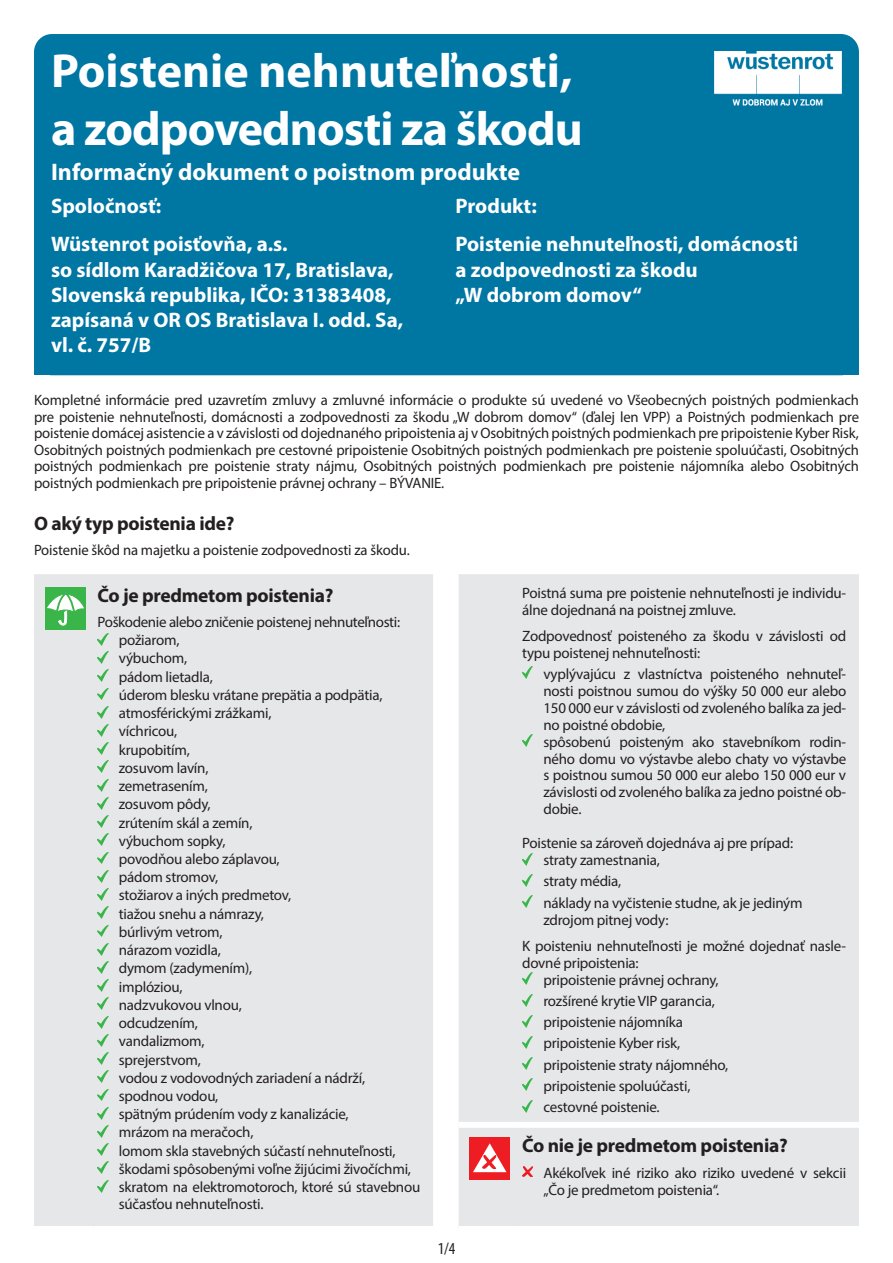
<style>
.page{position:relative;width:893px;height:1263px;background:#fff}
.page>*{position:absolute;margin:0;border:0;box-sizing:border-box;transform-origin:0 0}
.Form_title{font:700 48px/57.6px "Myriad Pro";letter-spacing:-.005em;color:#fff}
.Form_sub_title{font:700 24px "Myriad Pro";color:#fff}
.Company_Product_head{font:700 21px/25.2px "Myriad Pro";color:#fff}
.Cover_subhead{font:700 19.5px "Myriad Pro";letter-spacing:-.015em;color:#231f20}
.t1{font:condensed 16.8px "Myriad Pro";color:#231f20}
.Covered_bullets{font:15px/17px "Myriad Pro";letter-spacing:-.015em;color:#231f20}
.Form_intro{font:15px/16.5px "Myriad Pro";letter-spacing:-.01em;color:#231f20;text-align:justify}
</style>
<div class="page">
<div style="left:34px;top:34px;width:825px;height:341px;background:#0076a3;border-radius:18px"></div>
<div style="left:34px;top:574px;width:825px;height:652px;background:#e6e7e9"></div>
<div style="left:459px;top:1122px;width:59px;height:6px;background:#fff"></div>
<div style="left:518px;top:1122px;width:341px;height:6px;background:#fff"></div>
<div style="left:45px;top:587px;width:41px;height:42px;background:#3ab54a"></div>
<svg style="left:47px;top:590px;width:37px;height:35px"></svg>
<svg style="left:98px;top:633px;width:10px;height:12px"></svg>
<svg style="left:98px;top:651px;width:10px;height:12px"></svg>
<svg style="left:98px;top:670px;width:10px;height:12px"></svg>
<svg style="left:98px;top:688px;width:10px;height:12px"></svg>
<svg style="left:98px;top:706px;width:10px;height:12px"></svg>
<svg style="left:98px;top:724px;width:10px;height:12px"></svg>
<svg style="left:98px;top:743px;width:10px;height:12px"></svg>
<svg style="left:98px;top:761px;width:10px;height:12px"></svg>
<svg style="left:98px;top:779px;width:10px;height:12px"></svg>
<svg style="left:98px;top:797px;width:10px;height:12px"></svg>
<svg style="left:98px;top:816px;width:10px;height:11px"></svg>
<svg style="left:98px;top:834px;width:10px;height:12px"></svg>
<svg style="left:98px;top:852px;width:10px;height:12px"></svg>
<svg style="left:98px;top:870px;width:10px;height:12px"></svg>
<svg style="left:98px;top:888px;width:10px;height:12px"></svg>
<svg style="left:98px;top:907px;width:10px;height:12px"></svg>
<svg style="left:98px;top:925px;width:10px;height:12px"></svg>
<svg style="left:98px;top:943px;width:10px;height:12px"></svg>
<svg style="left:98px;top:961px;width:10px;height:12px"></svg>
<svg style="left:98px;top:980px;width:10px;height:11px"></svg>
<svg style="left:98px;top:998px;width:10px;height:12px"></svg>
<svg style="left:98px;top:1016px;width:10px;height:12px"></svg>
<svg style="left:98px;top:1034px;width:10px;height:12px"></svg>
<svg style="left:98px;top:1052px;width:10px;height:12px"></svg>
<svg style="left:98px;top:1071px;width:10px;height:12px"></svg>
<svg style="left:98px;top:1089px;width:10px;height:12px"></svg>
<svg style="left:98px;top:1107px;width:10px;height:12px"></svg>
<svg style="left:98px;top:1125px;width:10px;height:12px"></svg>
<svg style="left:98px;top:1144px;width:10px;height:11px"></svg>
<svg style="left:98px;top:1162px;width:10px;height:12px"></svg>
<svg style="left:98px;top:1180px;width:10px;height:12px"></svg>
<svg style="left:522px;top:667px;width:11px;height:12px"></svg>
<svg style="left:522px;top:735px;width:11px;height:11px"></svg>
<svg style="left:522px;top:853px;width:11px;height:12px"></svg>
<svg style="left:522px;top:874px;width:11px;height:12px"></svg>
<svg style="left:522px;top:896px;width:11px;height:12px"></svg>
<svg style="left:522px;top:973px;width:11px;height:12px"></svg>
<svg style="left:522px;top:994px;width:11px;height:12px"></svg>
<svg style="left:522px;top:1015px;width:11px;height:12px"></svg>
<svg style="left:522px;top:1036px;width:11px;height:12px"></svg>
<svg style="left:522px;top:1058px;width:11px;height:12px"></svg>
<svg style="left:522px;top:1079px;width:11px;height:12px"></svg>
<svg style="left:522px;top:1100px;width:11px;height:12px"></svg>
<div style="left:469px;top:1137px;width:41px;height:43px;background:#ee1d23"></div>
<svg style="left:473px;top:1143px;width:33px;height:29px"></svg>
<svg style="left:522px;top:1166px;width:11px;height:11px"></svg>
<img style="left:714px;top:51px;width:128px;height:54px">
<p class="Form_title" style="left:51px;top:40px;width:533px">Poistenie nehnuteľnosti, a zodpovednosti za škodu</p>
<p class="Form_sub_title" style="left:51px;top:156px;width:471px">Informačný dokument o poistnom produkte</p>
<p class="Company_Product_head" style="left:51px;top:193px;width:112px">Spoločnosť:</p>
<p class="Company_Product_head" style="left:51px;top:231px;width:354px">Wüstenrot poisťovňa, a.s.<br>so sídlom Karadžičova 17, Bratislava,<br>Slovenská republika, IČO: 31383408, zapísaná v OR OS Bratislava I. odd. Sa, vl. č. 757/B</p>
<p class="Company_Product_head" style="left:455px;top:193px;width:83px">Produkt:</p>
<p class="Company_Product_head" style="left:455px;top:231px;width:344px">Poistenie nehnuteľnosti, domácnosti a zodpovednosti za škodu<br>„W dobrom domov“</p>
<p class="Form_intro" style="left:34px;top:392px;width:826px">Kompletné informácie pred uzavretím zmluvy a zmluvné informácie o produkte sú uvedené vo Všeobecných poistných podmienkach pre poistenie nehnuteľnosti, domácnosti a zodpovednosti za škodu „W dobrom domov“ (ďalej len VPP) a Poistných podmienkach pre poistenie domácej asistencie a v závislosti od dojednaného pripoistenia aj v Osobitných poistných podmienkach pre pripoistenie Kyber Risk, Osobitných poistných podmienkach pre cestovné pripoistenie Osobitných poistných podmienkach pre poistenie spoluúčasti, Osobitných poistných podmienkach pre poistenie straty nájmu, Osobitných poistných podmienkach pre poistenie nájomníka alebo Osobitných poistných podmienkach pre pripoistenie právnej ochrany – BÝVANIE.</p>
<p class="Cover_subhead" style="left:34px;top:511px;width:202px">O aký typ poistenia ide?</p>
<p class="Form_intro" style="left:34px;top:542px;width:377px">Poistenie škôd na majetku a poistenie zodpovednosti za škodu.</p>
<p class="Cover_subhead" style="left:98px;top:582px;width:237px">Čo je predmetom poistenia?</p>
<p class="Covered_bullets" style="left:98px;top:613px;width:304px">Poškodenie alebo zničenie poistenej nehnuteľnosti:</p>
<p class="Covered_bullets" style="left:119px;top:631px;width:62px">požiarom,</p>
<p class="Covered_bullets" style="left:119px;top:650px;width:70px">výbuchom,</p>
<p class="Covered_bullets" style="left:119px;top:668px;width:96px">pádom lietadla,</p>
<p class="Covered_bullets" style="left:119px;top:686px;width:265px">úderom blesku vrátane prepätia a podpätia,</p>
<p class="Covered_bullets" style="left:119px;top:704px;width:154px">atmosférickými zrážkami,</p>
<p class="Covered_bullets" style="left:119px;top:723px;width:60px">víchricou,</p>
<p class="Covered_bullets" style="left:119px;top:741px;width:73px">krupobitím,</p>
<p class="Covered_bullets" style="left:119px;top:759px;width:91px">zosuvom lavín,</p>
<p class="Covered_bullets" style="left:119px;top:777px;width:91px">zemetrasením,</p>
<p class="Covered_bullets" style="left:119px;top:795px;width:93px">zosuvom pôdy,</p>
<p class="Covered_bullets" style="left:119px;top:814px;width:135px">zrútením skál a zemín,</p>
<p class="Covered_bullets" style="left:119px;top:832px;width:108px">výbuchom sopky,</p>
<p class="Covered_bullets" style="left:119px;top:850px;width:162px">povodňou alebo záplavou,</p>
<p class="Covered_bullets" style="left:119px;top:868px;width:101px">pádom stromov,</p>
<p class="Covered_bullets" style="left:119px;top:887px;width:174px">stožiarov a iných predmetov,</p>
<p class="Covered_bullets" style="left:119px;top:905px;width:147px">tiažou snehu a námrazy,</p>
<p class="Covered_bullets" style="left:119px;top:923px;width:105px">búrlivým vetrom,</p>
<p class="Covered_bullets" style="left:119px;top:941px;width:103px">nárazom vozidla,</p>
<p class="Covered_bullets" style="left:119px;top:959px;width:135px">dymom (zadymením),</p>
<p class="Covered_bullets" style="left:119px;top:978px;width:65px">implóziou,</p>
<p class="Covered_bullets" style="left:119px;top:996px;width:124px">nadzvukovou vlnou,</p>
<p class="Covered_bullets" style="left:119px;top:1014px;width:81px">odcudzením,</p>
<p class="Covered_bullets" style="left:119px;top:1032px;width:87px">vandalizmom,</p>
<p class="Covered_bullets" style="left:119px;top:1051px;width:84px">sprejerstvom,</p>
<p class="Covered_bullets" style="left:119px;top:1069px;width:248px">vodou z vodovodných zariadení a nádrží,</p>
<p class="Covered_bullets" style="left:119px;top:1087px;width:101px">spodnou vodou,</p>
<p class="Covered_bullets" style="left:119px;top:1105px;width:231px">spätným prúdením vody z kanalizácie,</p>
<p class="Covered_bullets" style="left:119px;top:1124px;width:136px">mrázom na meračoch,</p>
<p class="Covered_bullets" style="left:119px;top:1142px;width:278px">lomom skla stavebných súčastí nehnuteľnosti,</p>
<p class="Covered_bullets" style="left:119px;top:1160px;width:294px">škodami spôsobenými voľne žijúcimi živočíchmi,</p>
<p class="Covered_bullets" style="left:119px;top:1178px;width:303px">skratom na elektromotoroch, ktoré sú stavebnou súčasťou nehnuteľnosti.</p>
<p class="t1" style="left:438px;top:1238px;width:19px">1/4</p>
<p class="Covered_bullets" style="left:522px;top:584px;width:326px">Poistná suma pre poistenie nehnuteľnosti je individu&shy;álne dojednaná na poistnej zmluve.</p>
<p class="Covered_bullets" style="left:522px;top:627px;width:326px">Zodpovednosť poisteného za škodu v závislosti od typu poistenej nehnuteľnosti:</p>
<p class="Covered_bullets" style="left:543px;top:665px;width:304px;text-align:justify">vyplývajúcu z vlastníctva poisteného nehnuteľ&shy;nosti poistnou sumou do výšky 50 000 eur alebo 150 000 eur v závislosti od zvoleného balíka za jed&shy;no poistné obdobie,</p>
<p class="Covered_bullets" style="left:543px;top:733px;width:304px;text-align:justify">spôsobenú poisteným ako stavebníkom rodin&shy;ného domu vo výstavbe alebo chaty vo výstavbe s poistnou sumou 50 000 eur alebo 150 000 eur v závislosti od zvoleného balíka za jedno poistné ob&shy;dobie.</p>
<p class="Covered_bullets" style="left:522px;top:834px;width:272px">Poistenie sa zároveň dojednáva aj pre prípad:</p>
<p class="Covered_bullets" style="left:543px;top:851px;width:118px">straty zamestnania,</p>
<p class="Covered_bullets" style="left:543px;top:873px;width:79px">straty média,</p>
<p class="Covered_bullets" style="left:543px;top:894px;width:261px">náklady na vyčistenie studne, ak je jediným zdrojom pitnej vody:</p>
<p class="Covered_bullets" style="left:522px;top:937px;width:326px">K poisteniu nehnuteľnosti je možné dojednať nasle&shy;dovné pripoistenia:</p>
<p class="Covered_bullets" style="left:543px;top:971px;width:177px">pripoistenie právnej ochrany,</p>
<p class="Covered_bullets" style="left:543px;top:992px;width:173px">rozšírené krytie VIP garancia,</p>
<p class="Covered_bullets" style="left:543px;top:1013px;width:141px">pripoistenie nájomníka</p>
<p class="Covered_bullets" style="left:543px;top:1035px;width:138px">pripoistenie Kyber risk,</p>
<p class="Covered_bullets" style="left:543px;top:1056px;width:186px">pripoistenie straty nájomného,</p>
<p class="Covered_bullets" style="left:543px;top:1077px;width:148px">pripoistenie spoluúčasti,</p>
<p class="Covered_bullets" style="left:543px;top:1098px;width:118px">cestovné poistenie.</p>
<p class="Cover_subhead" style="left:522px;top:1133px;width:267px">Čo nie je predmetom poistenia?</p>
<p class="Covered_bullets" style="left:543px;top:1164px;width:304px">Akékoľvek iné riziko ako riziko uvedené v sekcii „Čo je predmetom poistenia“.</p>
</div>
